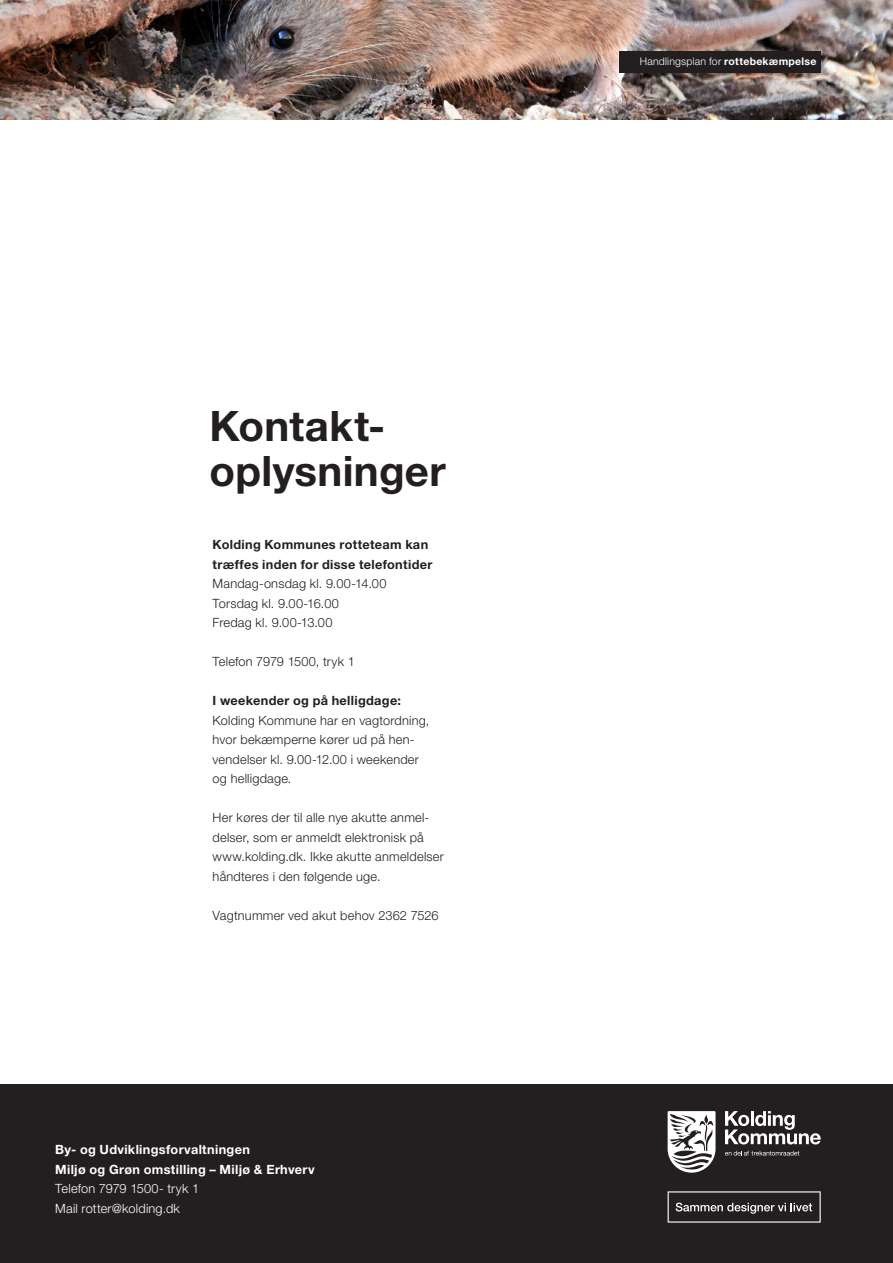
<style>
.page{position:relative;width:893px;height:1263px;background:#fff}
.page>*{position:absolute;margin:0;border:0;box-sizing:border-box;transform-origin:0 0}
.t1{font:700 42px "Helvetica Neue LT Std";letter-spacing:.005em;color:#231f20}
.Brødtekst{font:300 12.75px/19.5px "Helvetica Neue LT Std";letter-spacing:.02em;color:#231f20}
.Brød_over_lille{font:700 12.75px/19.5px "Helvetica Neue LT Std";letter-spacing:.025em;color:#231f20}
.Mellemrubrik{font:700 12.75px "Helvetica Neue LT Std";letter-spacing:.025em;color:#fff}
.Brødtekst-2{font:300 12.75px "Helvetica Neue LT Std";letter-spacing:.015em;color:#fff}
.t2{font:300 10.5px "Helvetica Neue LT Std";letter-spacing:.02em;color:#fff}
.s1{font-weight:700}
</style>
<div class="page">
<img style="left:0;top:0;width:893px;height:119px">
<svg style="left:72px;top:51px;width:20px;height:20px"></svg>
<div style="left:0;top:1084px;width:893px;height:179px;background:#231f20"></div>
<svg style="left:725px;top:1111px;width:96px;height:33px"></svg>
<svg style="left:668px;top:1111px;width:47px;height:62px"></svg>
<svg style="left:725px;top:1151px;width:74px;height:4px"></svg>
<svg style="left:668px;top:1191px;width:153px;height:31px"></svg>
<div style="left:619px;top:51px;width:202px;height:21px;background:#231f20"></div>
<p class="t1" style="left:209px;top:400px;width:177px">Kontakt-</p>
<p class="t1" style="left:209px;top:445px;width:238px">oplysninger</p>
<p class="Brød_over_lille" style="left:213px;top:535px;width:221px">Kolding Kommunes rotteteam kan træffes inden for disse telefontider</p>
<p class="Brødtekst" style="left:213px;top:574px;width:175px">Mandag-onsdag kl. 9.00-14.00</p>
<p class="Brødtekst" style="left:213px;top:593px;width:128px">Torsdag kl. 9.00-16.00</p>
<p class="Brødtekst" style="left:213px;top:613px;width:121px">Fredag kl. 9.00-13.00</p>
<p class="Brødtekst" style="left:213px;top:652px;width:144px">Telefon 7979 1500, tryk 1</p>
<p class="Brød_over_lille" style="left:213px;top:691px;width:190px">I weekender og på helligdage:</p>
<p class="Brødtekst" style="left:213px;top:710px;width:218px">Kolding Kommune har en vagtordning, hvor bekæmperne kører ud på hen&shy;vendelser kl. 9.00-12.00 i weekender</p>
<p class="Brødtekst" style="left:213px;top:769px;width:80px">og helligdage.</p>
<p class="Brødtekst" style="left:213px;top:808px;width:233px">Her køres der til alle nye akutte anmel&shy;delser, som er anmeldt elektronisk på www.kolding.dk. Ikke akutte anmeldelser håndteres i den følgende uge.</p>
<p class="Brødtekst" style="left:213px;top:905px;width:227px">Vagtnummer ved akut behov 2362 7526</p>
<p class="Mellemrubrik" style="left:55px;top:1141px;width:196px">By- og Udviklingsforvaltningen</p>
<p class="Mellemrubrik" style="left:55px;top:1161px;width:261px">Miljø og Grøn omstilling – Miljø &amp; Erhverv</p>
<p class="Brødtekst-2" style="left:55px;top:1181px;width:145px">Telefon 7979 1500- tryk 1</p>
<p class="Brødtekst-2" style="left:55px;top:1200px;width:126px">Mail rotter@kolding.dk</p>
<p class="t2" style="left:640px;top:55px;width:178px">Handlingsplan for <span class="s1">rottebekæmpelse</span></p>
</div>
